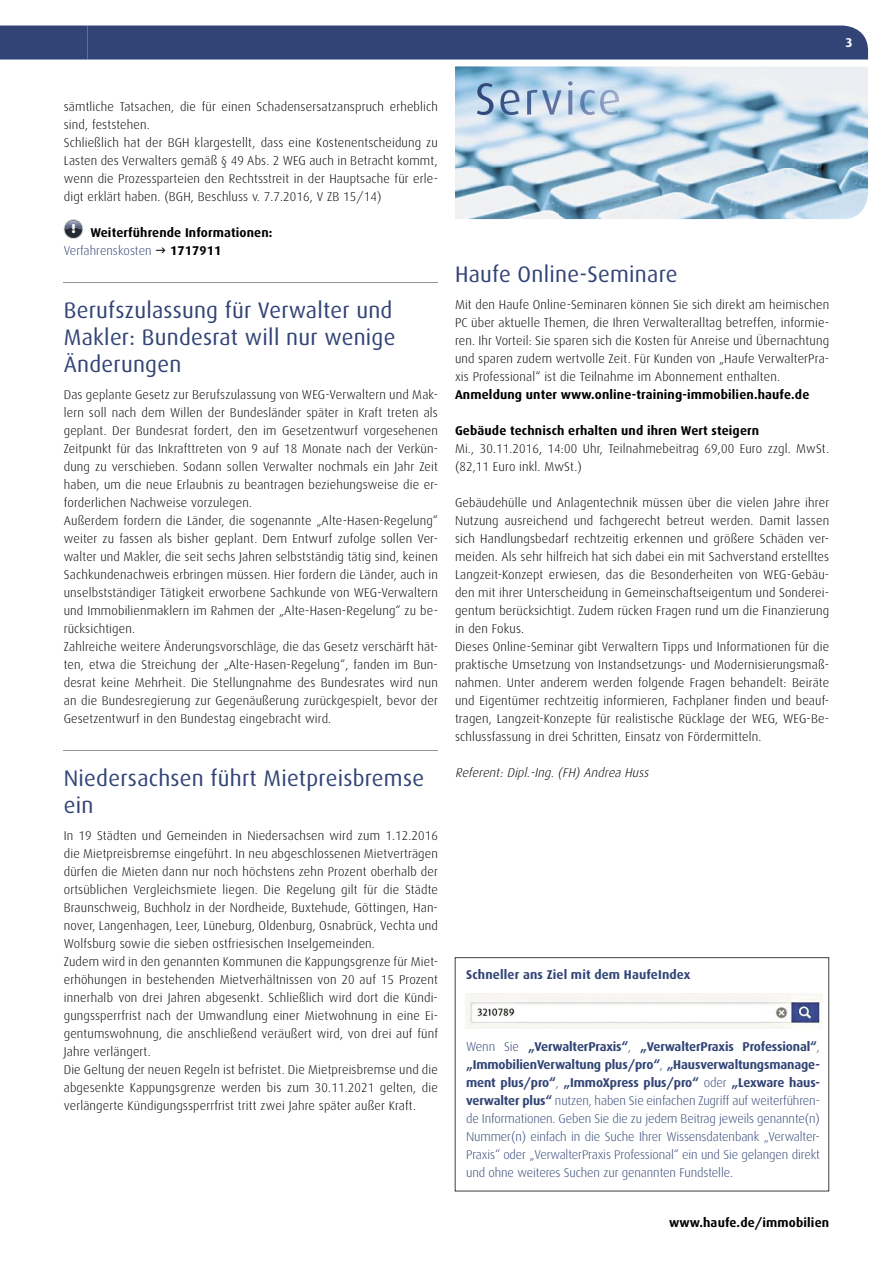
<style>
.page{position:relative;width:893px;height:1263px;background:#fff}
.page>*{position:absolute;margin:0;border:0;box-sizing:border-box;transform-origin:0 0}
.t1{font:22.5px/27px "Dax";letter-spacing:.01em;color:#314475}
.t2{font:300 12.75px/18px "Dax";letter-spacing:.01em;color:#000}
.t3{font:300 12.75px/18px "Dax";letter-spacing:-.01em;color:#314475;text-align:justify}
.t4{font:700 12.75px/18px "Dax";letter-spacing:.01em;color:#000}
.t5{font:italic 300 12.75px "Dax";color:#000}
.t6{font:700 12.75px "Dax";letter-spacing:.01em;color:#314475}
.t7{font:700 12.75px "Dax";color:#fff}
.s1{font-weight:300;color:#314475}
.s2{font-weight:700}
</style>
<div class="page">
<div style="left:0;top:26px;width:868px;height:34px;background:#314475"></div>
<hr style="left:64px;top:282px;width:374px;height:1px;background:#939389">
<hr style="left:64px;top:750px;width:374px;height:1px;background:#939389">
<svg style="left:64px;top:221px;width:19px;height:16px"></svg>
<div style="left:64px;top:220px;width:19px;height:18px;border:1px solid #252934;border-radius:50%"></div>
<div style="left:64px;top:219px;width:19px;height:20px;border:1px solid #e0e1e1;border-radius:50%"></div>
<img style="left:455px;top:66px;width:413px;height:153px">
<img style="left:477px;top:81px;width:142px;height:34px">
<svg style="left:455px;top:957px;width:374px;height:234px"></svg>
<img style="left:466px;top:993px;width:357px;height:36px">
<p class="t7" style="left:845px;top:35px;width:9px">3</p>
<p class="t2" style="left:64px;top:98px;width:376px">sämtliche Tatsachen, die für einen Schadensersatzanspruch erheblich sind, feststehen.<br>Schließlich hat der BGH klargestellt, dass eine Kostenentscheidung zu Lasten des Verwalters gemäß § 49 Abs. 2 WEG auch in Betracht kommt, wenn die Prozessparteien den Rechtsstreit in der Hauptsache für erle&shy;digt erklärt haben. (BGH, Beschluss v. 7.7.2016, V ZB 15/14)</p>
<p class="t4" style="left:64px;top:224px;width:210px;text-indent:7px"><sup>!</sup> Weiterführende Informationen:<br><span class="s1">Verfahrenskosten</span></p>
<p class="t4" style="left:170px;top:242px;width:53px">1717911</p>
<h1 class="t1" style="left:64px;top:297px;width:333px">Berufszulassung für Verwalter und<br>Makler: Bundesrat will nur wenige<br>Änderungen</h1>
<p class="t2" style="left:64px;top:386px;width:376px">Das geplante Gesetz zur Berufszulassung von WEG-Verwaltern und Mak&shy;lern soll nach dem Willen der Bundesländer später in Kraft treten als geplant. Der Bundesrat fordert, den im Gesetzentwurf vorgesehenen Zeitpunkt für das Inkrafttreten von 9 auf 18 Monate nach der Verkün&shy;dung zu verschieben. Sodann sollen Verwalter nochmals ein Jahr Zeit haben, um die neue Erlaubnis zu beantragen beziehungsweise die er&shy;forderlichen Nachweise vorzulegen.<br>Außerdem fordern die Länder, die sogenannte „Alte-Hasen-Regelung“ weiter zu fassen als bisher geplant. Dem Entwurf zufolge sollen Ver&shy;walter und Makler, die seit sechs Jahren selbstständig tätig sind, keinen Sachkundenachweis erbringen müssen. Hier fordern die Länder, auch in unselbstständiger Tätigkeit erworbene Sachkunde von WEG-Verwaltern und Immobilienmaklern im Rahmen der „Alte-Hasen-Regelung“ zu be&shy;rücksichtigen.<br>Zahlreiche weitere Änderungsvorschläge, die das Gesetz verschärft hät&shy;ten, etwa die Streichung der „Alte-Hasen-Regelung“, fanden im Bun&shy;desrat keine Mehrheit. Die Stellungnahme des Bundesrates wird nun an die Bundesregierung zur Gegenäußerung zurückgespielt, bevor der Gesetzentwurf in den Bundestag eingebracht wird.</p>
<h1 class="t1" style="left:64px;top:765px;width:362px">Niedersachsen führt Mietpreisbremse ein</h1>
<p class="t2" style="left:64px;top:827px;width:376px">In 19 Städten und Gemeinden in Niedersachsen wird zum 1.12.2016 die Mietpreisbremse eingeführt. In neu abgeschlossenen Mietverträgen dürfen die Mieten dann nur noch höchstens zehn Prozent oberhalb der ortsüblichen Vergleichsmiete liegen. Die Regelung gilt für die Städte Braunschweig, Buchholz in der Nordheide, Buxtehude, Göttingen, Han&shy;nover, Langenhagen, Leer, Lüneburg, Oldenburg, Osnabrück, Vechta und Wolfsburg sowie die sieben ostfriesischen Inselgemeinden.<br>Zudem wird in den genannten Kommunen die Kappungsgrenze für Miet&shy;erhöhungen in bestehenden Mietverhältnissen von 20 auf 15 Prozent innerhalb von drei Jahren abgesenkt. Schließlich wird dort die Kündi&shy;gungssperrfrist nach der Umwandlung einer Mietwohnung in eine Ei&shy;gentumswohnung, die anschließend veräußert wird, von drei auf fünf Jahre verlängert.<br>Die Geltung der neuen Regeln ist befristet. Die Mietpreisbremse und die abgesenkte Kappungsgrenze werden bis zum 30.11.2021 gelten, die verlängerte Kündigungssperrfrist tritt zwei Jahre später außer Kraft.</p>
<h1 class="t1" style="left:455px;top:261px;width:224px">Haufe Online-Seminare</h1>
<p class="t2" style="left:455px;top:296px;width:376px;text-align:justify">Mit den Haufe Online-Seminaren können Sie sich direkt am heimischen PC über aktuelle Themen, die Ihren Verwalteralltag betreffen, informie&shy;ren. Ihr Vorteil: Sie sparen sich die Kosten für Anreise und Übernachtung und sparen zudem wertvolle Zeit. Für Kunden von „Haufe VerwalterPra&shy;xis Professional“ ist die Teilnahme im Abonnement enthalten.</p>
<p class="t4" style="left:455px;top:386px;width:356px">Anmeldung unter www.online-training-immobilien.haufe.de</p>
<p class="t4" style="left:455px;top:422px;width:306px">Gebäude technisch erhalten und ihren Wert steigern</p>
<p class="t2" style="left:455px;top:440px;width:376px">Mi., 30.11.2016, 14:00 Uhr, Teilnahmebeitrag 69,00 Euro zzgl. MwSt. (82,11 Euro inkl. MwSt.)</p>
<p class="t2" style="left:455px;top:494px;width:376px">Gebäudehülle und Anlagentechnik müssen über die vielen Jahre ihrer Nutzung ausreichend und fachgerecht betreut werden. Damit lassen sich Handlungsbedarf rechtzeitig erkennen und größere Schäden ver&shy;meiden. Als sehr hilfreich hat sich dabei ein mit Sachverstand erstelltes Langzeit-Konzept erwiesen, das die Besonderheiten von WEG-Gebäu&shy;den mit ihrer Unterscheidung in Gemeinschaftseigentum und Sonderei&shy;gentum berücksichtigt. Zudem rücken Fragen rund um die Finanzierung in den Fokus.<br>Dieses Online-Seminar gibt Verwaltern Tipps und Informationen für die praktische Umsetzung von Instandsetzungs- und Modernisierungsmaß&shy;nahmen. Unter anderem werden folgende Fragen behandelt: Beiräte und Eigentümer rechtzeitig informieren, Fachplaner finden und beauf&shy;tragen, Langzeit-Konzepte für realistische Rücklage der WEG, WEG-Be&shy;schlussfassung in drei Schritten, Einsatz von Fördermitteln.</p>
<p class="t5" style="left:455px;top:766px;width:198px">Referent:Dipl.-Ing.(FH)Andrea Huss</p>
<p class="t6" style="left:466px;top:968px;width:226px">Schneller ans Ziel mit dem HaufeIndex</p>
<p class="t3" style="left:466px;top:1038px;width:355px">Wenn Sie <span class="s2">„VerwalterPraxis“</span>, <span class="s2">„VerwalterPraxis Professional“</span>, <span class="s2">„ImmobilienVerwaltung plus/pro“</span>, <span class="s2">„Hausverwaltungsmanage&shy;ment plus/pro“</span>, <span class="s2">„ImmoXpress plus/pro“</span> oder <span class="s2">„Lexware haus&shy;verwalter plus“</span> nutzen, haben Sie einfachen Zugriff auf weiterführen&shy;de Informationen. Geben Sie die zu jedem Beitrag jeweils genannte(n)<br>Nummer(n) einfach in die Suche Ihrer Wissensdatenbank „Verwalter-Praxis“ oder „VerwalterPraxis Professional“ ein und Sie gelangen direkt und ohne weiteres Suchen zur genannten Fundstelle.</p>
<p class="t4" style="left:669px;top:1214px;width:162px">www.haufe.de/immobilien</p>
</div>
